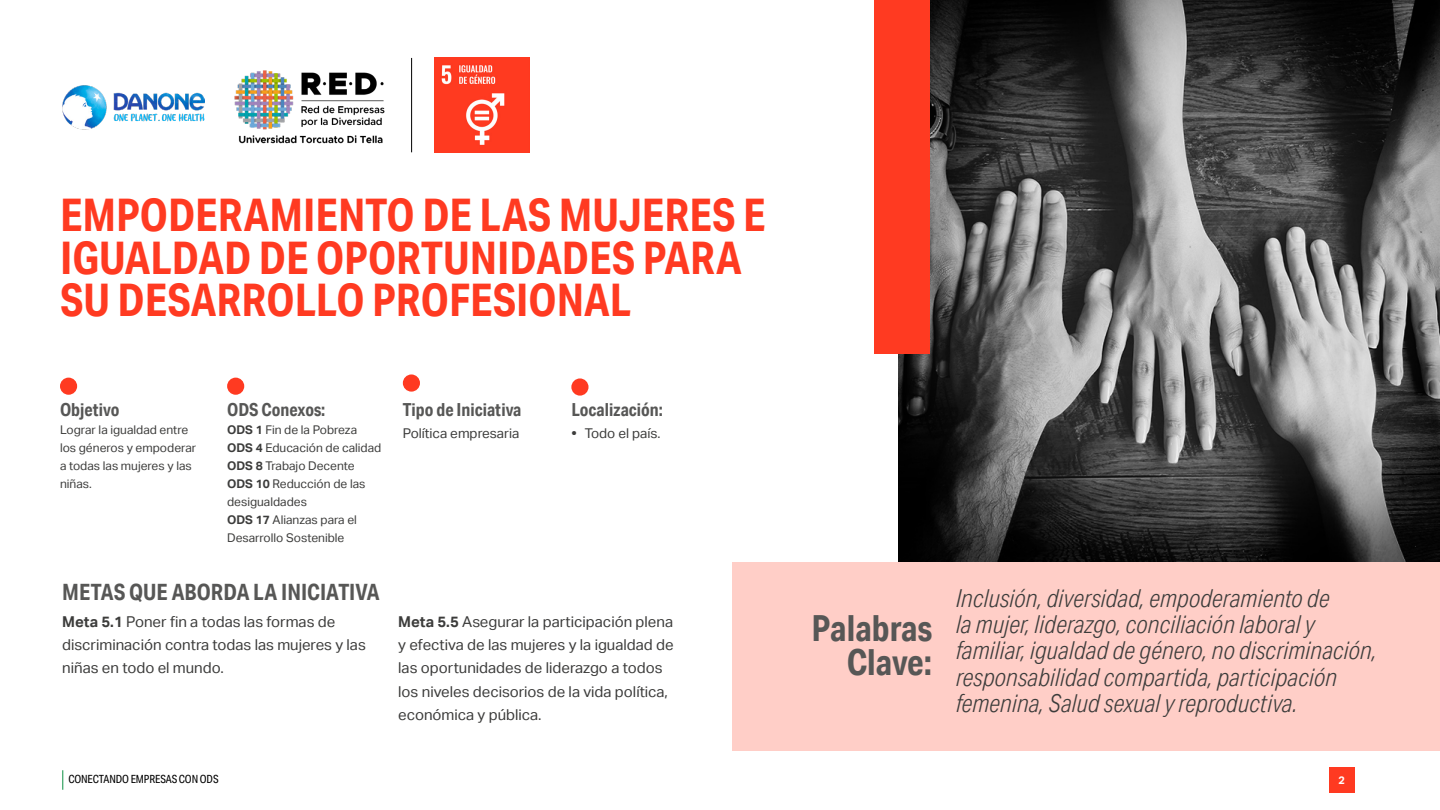
<style>
.page{position:relative;width:1440px;height:810px;background:#fff}
.page>*{position:absolute;margin:0;border:0;box-sizing:border-box;transform-origin:0 0}
.t1{font:700 45px/42.8px "Aktiv Grotesk Cd";color:#ff3a21}
.t2{font:700 36px/33.8px "Aktiv Grotesk Cd";color:#575756;text-align:right}
.t3{font:italic 300 24.75px/26.2px "Aktiv Grotesk Cd";color:#3c3c3b}
.t4{font:700 22.5px "Aktiv Grotesk Cd";color:#575756}
.t5{font:700 18px "Aktiv Grotesk Cd";color:#575756}
.t6{font:15px/23.2px "Aktiv Grotesk";color:#3c3c3b}
.t7{font:13.5px "Aktiv Grotesk";color:#3c3c3b}
.t8{font:12px/18px "Aktiv Grotesk";color:#3c3c3b}
.t9{font:11.25px "Aktiv Grotesk Cd";letter-spacing:-.01em;color:#000}
.t10{font:700 10.88px "Aktiv Grotesk";color:#fff}
.s1{font-weight:700}
</style>
<div class="page">
<svg style="left:62px;top:770px;width:1px;height:20px"></svg>
<div style="left:1329px;top:767px;width:25px;height:26px;background:#ff3a21"></div>
<div style="left:732px;top:562px;width:708px;height:189px;background:#ffcec7"></div>
<img style="left:898px;top:0;width:542px;height:562px">
<div style="left:874px;top:0;width:56px;height:354px;background:#ff3a21"></div>
<div style="left:60px;top:378px;width:17px;height:17px;background:#ff3a21;border-radius:50%"></div>
<div style="left:571px;top:378px;width:18px;height:18px;background:#ff3a21;border-radius:50%"></div>
<div style="left:227px;top:378px;width:17px;height:17px;background:#ff3a21;border-radius:50%"></div>
<div style="left:403px;top:374px;width:17px;height:18px;background:#ff3a21;border-radius:50%"></div>
<img style="left:435px;top:58px;width:95px;height:95px">
<hr style="left:411px;top:58px;width:1px;height:94px;background:#000">
<img style="left:62px;top:85px;width:143px;height:45px">
<img style="left:234px;top:70px;width:151px;height:74px">
<p class="t1" style="left:60px;top:193px;width:707px">EMPODERAMIENTO DE LAS MUJERES E<br>IGUALDAD DE OPORTUNIDADES PARA<br>SU DESARROLLO PROFESIONAL</p>
<p class="t5" style="left:60px;top:398px;width:61px">Objetivo</p>
<p class="t8" style="left:60px;top:420px;width:138px">Lograr la igualdad entre los géneros y empoderar a todas las mujeres y las niñas.</p>
<p class="t5" style="left:227px;top:398px;width:100px">ODS Conexos:</p>
<p class="t8" style="left:227px;top:420px;width:132px"><span class="s1">ODS 1</span> Fin de la Pobreza</p>
<p class="t8" style="left:227px;top:438px;width:156px"><span class="s1">ODS 4</span> Educación de calidad</p>
<p class="t8" style="left:227px;top:456px;width:129px"><span class="s1">ODS 8</span> Trabajo Decente</p>
<p class="t8" style="left:227px;top:474px;width:140px"><span class="s1">ODS 10</span> Reducción de las desigualdades</p>
<p class="t8" style="left:227px;top:510px;width:131px"><span class="s1">ODS 17</span> Alianzas para el<br>Desarrollo Sostenible</p>
<p class="t5" style="left:403px;top:399px;width:120px">Tipo de Iniciativa</p>
<p class="t7" style="left:403px;top:426px;width:118px">Política empresaria</p>
<p class="t5" style="left:571px;top:399px;width:93px">Localización:</p>
<p class="t7" style="left:571px;top:426px;width:91px"><span class="s1">•</span> Todo el país.</p>
<p class="t4" style="left:62px;top:578px;width:319px">METAS QUE ABORDA LA INICIATIVA</p>
<p class="t6" style="left:62px;top:610px;width:305px"><span class="s1">Meta 5.1</span> Poner fin a todas las formas de discriminación contra todas las mujeres y las niñas en todo el mundo.</p>
<p class="t6" style="left:398px;top:610px;width:277px"><span class="s1">Meta 5.5</span> Asegurar la participación plena y efectiva de las mujeres y la igualdad de las oportunidades de liderazgo a todos los niveles decisorios de la vida política, económica y pública.</p>
<p class="t2" style="left:811px;top:611px;width:122px">Palabras<br>Clave:</p>
<p class="t3" style="left:956px;top:585px;width:422px">Inclusión, diversidad, empoderamiento de<br>la mujer, liderazgo, conciliación laboral y familiar, igualdad de género, no discriminación, responsabilidad compartida, participación femenina, Salud sexual y reproductiva.</p>
<p class="t9" style="left:68px;top:773px;width:152px">CONECTANDO EMPRESAS CON ODS</p>
<p class="t10" style="left:1338px;top:774px;width:8px">2</p>
</div>
